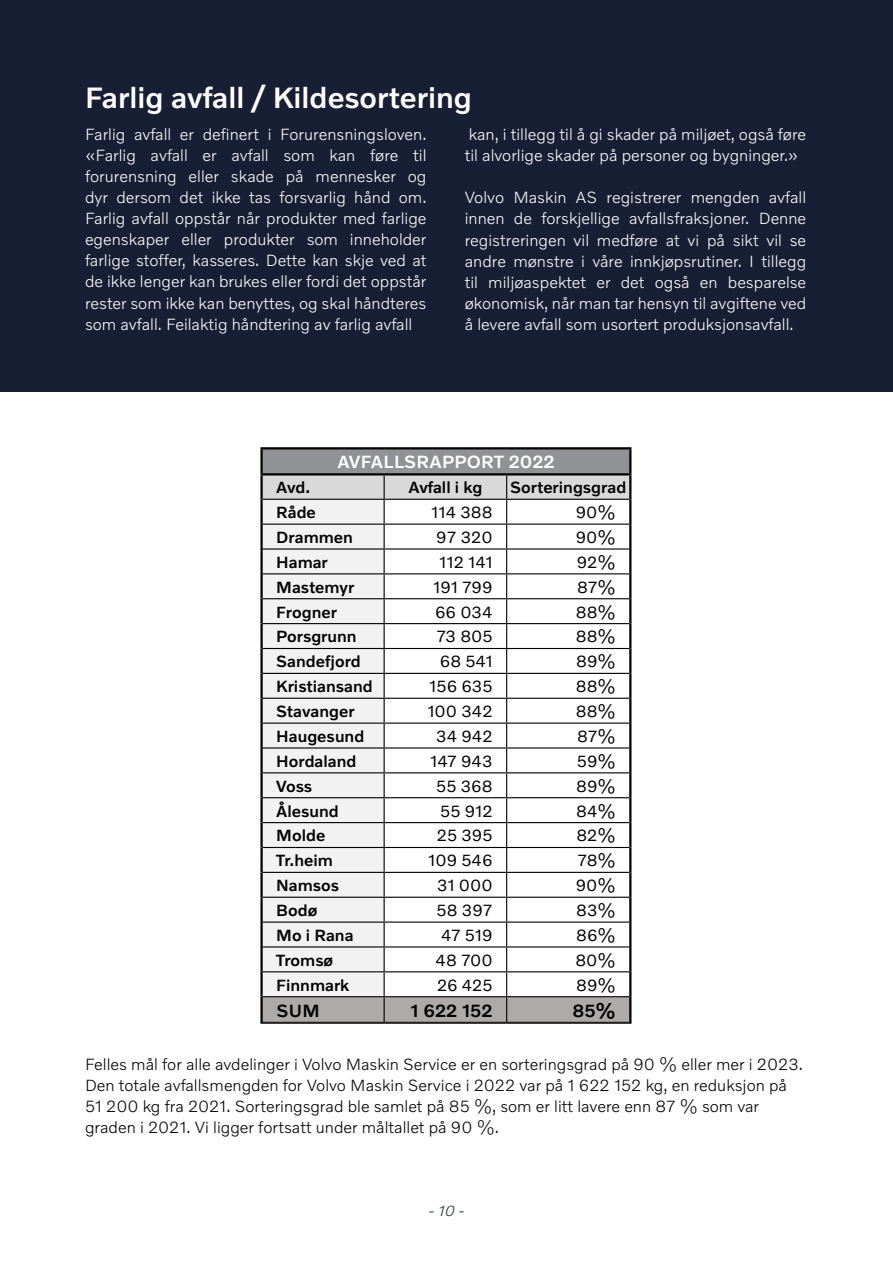
<style>
.page{position:relative;width:893px;height:1263px;background:#fff}
.page>*{position:absolute;margin:0;border:0;box-sizing:border-box;transform-origin:0 0}
.t1{font:500 30px "Volvo Novum";color:#fff}
.t2{font:500 18px "Volvo Novum";letter-spacing:.02em;color:#fff}
.t3{font:500 18px "Volvo Novum";color:#000}
.t4{font:300 16.5px/21px "Volvo Novum";color:#fff;text-align:justify}
.t5{font:300 16.5px/21px "Volvo Novum";color:#000}
.t6{font:500 16.5px "Volvo Novum";color:#000}
.t7{font:16.5px "Volvo Novum";color:#000}
.t8{font:italic 300 15px "Volvo Novum";color:#3b4448}
</style>
<div class="page">
<div style="left:0;top:0;width:892px;height:391px;background:#181f35"></div>
<div style="left:262px;top:448px;width:368px;height:26px;background:#919296"></div>
<hr style="left:260px;top:449px;width:3px;height:24px;background:#000">
<hr style="left:260px;top:447px;width:124px;height:2px;background:#000">
<hr style="left:384px;top:447px;width:123px;height:2px;background:#000">
<hr style="left:507px;top:447px;width:124px;height:2px;background:#000">
<hr style="left:629px;top:449px;width:2px;height:24px;background:#000">
<hr style="left:260px;top:475px;width:3px;height:24px;background:#000">
<hr style="left:260px;top:473px;width:124px;height:2px;background:#000">
<hr style="left:384px;top:473px;width:123px;height:2px;background:#000">
<hr style="left:507px;top:473px;width:124px;height:2px;background:#000">
<hr style="left:629px;top:475px;width:2px;height:24px;background:#000">
<hr style="left:260px;top:499px;width:3px;height:25px;background:#000">
<hr style="left:629px;top:499px;width:2px;height:25px;background:#000">
<hr style="left:260px;top:524px;width:3px;height:25px;background:#000">
<hr style="left:629px;top:524px;width:2px;height:25px;background:#000">
<hr style="left:260px;top:549px;width:3px;height:25px;background:#000">
<hr style="left:629px;top:549px;width:2px;height:25px;background:#000">
<hr style="left:260px;top:574px;width:3px;height:25px;background:#000">
<hr style="left:629px;top:574px;width:2px;height:25px;background:#000">
<hr style="left:260px;top:599px;width:3px;height:25px;background:#000">
<hr style="left:629px;top:599px;width:2px;height:25px;background:#000">
<hr style="left:260px;top:624px;width:3px;height:24px;background:#000">
<hr style="left:629px;top:624px;width:2px;height:24px;background:#000">
<hr style="left:260px;top:648px;width:3px;height:25px;background:#000">
<hr style="left:629px;top:648px;width:2px;height:25px;background:#000">
<hr style="left:260px;top:673px;width:3px;height:25px;background:#000">
<hr style="left:629px;top:673px;width:2px;height:25px;background:#000">
<hr style="left:260px;top:698px;width:3px;height:25px;background:#000">
<hr style="left:629px;top:698px;width:2px;height:25px;background:#000">
<hr style="left:260px;top:723px;width:3px;height:25px;background:#000">
<hr style="left:629px;top:723px;width:2px;height:25px;background:#000">
<hr style="left:260px;top:748px;width:3px;height:25px;background:#000">
<hr style="left:629px;top:748px;width:2px;height:25px;background:#000">
<hr style="left:260px;top:773px;width:3px;height:25px;background:#000">
<hr style="left:629px;top:773px;width:2px;height:25px;background:#000">
<hr style="left:260px;top:798px;width:3px;height:25px;background:#000">
<hr style="left:629px;top:798px;width:2px;height:25px;background:#000">
<hr style="left:260px;top:823px;width:3px;height:24px;background:#000">
<hr style="left:629px;top:823px;width:2px;height:24px;background:#000">
<hr style="left:260px;top:847px;width:3px;height:25px;background:#000">
<hr style="left:629px;top:847px;width:2px;height:25px;background:#000">
<hr style="left:260px;top:872px;width:3px;height:25px;background:#000">
<hr style="left:629px;top:872px;width:2px;height:25px;background:#000">
<hr style="left:260px;top:897px;width:3px;height:25px;background:#000">
<hr style="left:629px;top:897px;width:2px;height:25px;background:#000">
<hr style="left:260px;top:922px;width:3px;height:25px;background:#000">
<hr style="left:629px;top:922px;width:2px;height:25px;background:#000">
<hr style="left:260px;top:947px;width:3px;height:25px;background:#000">
<hr style="left:629px;top:947px;width:2px;height:25px;background:#000">
<hr style="left:260px;top:972px;width:3px;height:25px;background:#000">
<hr style="left:629px;top:972px;width:2px;height:25px;background:#000">
<hr style="left:260px;top:997px;width:3px;height:25px;background:#000">
<hr style="left:260px;top:1022px;width:124px;height:1px;background:#000">
<hr style="left:260px;top:1023px;width:124px;height:1px;background:#000">
<hr style="left:384px;top:1023px;width:123px;height:1px;background:#000">
<hr style="left:507px;top:1022px;width:124px;height:1px;background:#000">
<hr style="left:507px;top:1023px;width:124px;height:1px;background:#000">
<svg style="left:262px;top:474px;width:368px;height:549px"></svg>
<hr style="left:629px;top:997px;width:2px;height:25px;background:#000">
<h1 class="t1" style="left:85px;top:79px;width:388px">Farlig avfall / Kildesortering</h1>
<p class="t4" style="left:85px;top:124px;width:343px">Farlig avfall er definert i Forurensningsloven. «Farlig avfall er avfall som kan føre til forurensning eller skade på mennesker og dyr dersom det ikke tas forsvarlig hånd om.<br>Farlig avfall oppstår når produkter med farlige egenskaper eller produkter som inneholder farlige stoffer, kasseres. Dette kan skje ved at de ikke lenger kan brukes eller fordi det oppstår rester som ikke kan benyttes, og skal håndteres som avfall. Feilaktig håndtering av farlig avfall</p>
<p class="t4" style="left:465px;top:124px;width:343px">kan, i tillegg til å gi skader på miljøet, også føre til alvorlige skader på personer og bygninger.»</p>
<p class="t4" style="left:465px;top:187px;width:343px">Volvo Maskin AS registrerer mengden avfall innen de forskjellige avfallsfraksjoner. Denne registreringen vil medføre at vi på sikt vil se andre mønstre i våre innkjøpsrutiner. I tillegg til miljøaspektet er det også en besparelse økonomisk, når man tar hensyn til avgiftene ved å levere avfall som usortert produksjonsavfall.</p>
<p class="t2" style="left:337px;top:451px;width:219px">AVFALLSRAPPORT 2022</p>
<p class="t6" style="left:276px;top:477px;width:36px">Avd.</p>
<p class="t6" style="left:408px;top:477px;width:75px">Avfall i kg</p>
<p class="t6" style="left:510px;top:477px;width:118px">Sorteringsgrad</p>
<p class="t6" style="left:276px;top:502px;width:41px">Råde</p>
<p class="t7" style="left:431px;top:502px;width:63px">114 388</p>
<p class="t7" style="left:576px;top:502px;width:42px">90%</p>
<p class="t6" style="left:276px;top:527px;width:78px">Drammen</p>
<p class="t7" style="left:436px;top:527px;width:58px">97 320</p>
<p class="t7" style="left:576px;top:527px;width:42px">90%</p>
<p class="t6" style="left:276px;top:552px;width:53px">Hamar</p>
<p class="t7" style="left:439px;top:552px;width:55px">112 141</p>
<p class="t7" style="left:577px;top:552px;width:41px">92%</p>
<p class="t6" style="left:276px;top:576px;width:80px">Mastemyr</p>
<p class="t7" style="left:433px;top:576px;width:61px">191 799</p>
<p class="t7" style="left:577px;top:576px;width:40px">87%</p>
<p class="t6" style="left:276px;top:601px;width:62px">Frogner</p>
<p class="t7" style="left:435px;top:601px;width:59px">66 034</p>
<p class="t7" style="left:576px;top:601px;width:41px">88%</p>
<p class="t6" style="left:276px;top:626px;width:82px">Porsgrunn</p>
<p class="t7" style="left:436px;top:626px;width:58px">73 805</p>
<p class="t7" style="left:576px;top:626px;width:41px">88%</p>
<p class="t6" style="left:276px;top:651px;width:86px">Sandefjord</p>
<p class="t7" style="left:440px;top:651px;width:54px">68 541</p>
<p class="t7" style="left:576px;top:651px;width:41px">89%</p>
<p class="t6" style="left:276px;top:676px;width:98px">Kristiansand</p>
<p class="t7" style="left:429px;top:676px;width:65px">156 635</p>
<p class="t7" style="left:576px;top:676px;width:41px">88%</p>
<p class="t6" style="left:276px;top:701px;width:80px">Stavanger</p>
<p class="t7" style="left:427px;top:701px;width:67px">100 342</p>
<p class="t7" style="left:576px;top:701px;width:41px">88%</p>
<p class="t6" style="left:276px;top:726px;width:90px">Haugesund</p>
<p class="t7" style="left:436px;top:726px;width:58px">34 942</p>
<p class="t7" style="left:577px;top:726px;width:40px">87%</p>
<p class="t6" style="left:276px;top:751px;width:82px">Hordaland</p>
<p class="t7" style="left:430px;top:751px;width:64px">147 943</p>
<p class="t7" style="left:577px;top:751px;width:40px">59%</p>
<p class="t6" style="left:276px;top:775px;width:38px">Voss</p>
<p class="t7" style="left:436px;top:775px;width:58px">55 368</p>
<p class="t7" style="left:576px;top:775px;width:41px">89%</p>
<p class="t6" style="left:276px;top:800px;width:64px">Ålesund</p>
<p class="t7" style="left:440px;top:800px;width:54px">55 912</p>
<p class="t7" style="left:576px;top:800px;width:41px">84%</p>
<p class="t6" style="left:276px;top:825px;width:51px">Molde</p>
<p class="t7" style="left:437px;top:825px;width:57px">25 395</p>
<p class="t7" style="left:576px;top:825px;width:41px">82%</p>
<p class="t6" style="left:276px;top:850px;width:58px">Tr.heim</p>
<p class="t7" style="left:428px;top:850px;width:66px">109 546</p>
<p class="t7" style="left:578px;top:850px;width:40px">78%</p>
<p class="t6" style="left:276px;top:875px;width:64px">Namsos</p>
<p class="t7" style="left:437px;top:875px;width:57px">31 000</p>
<p class="t7" style="left:576px;top:875px;width:42px">90%</p>
<p class="t6" style="left:276px;top:900px;width:43px">Bodø</p>
<p class="t7" style="left:437px;top:900px;width:58px">58 397</p>
<p class="t7" style="left:576px;top:900px;width:41px">83%</p>
<p class="t6" style="left:276px;top:925px;width:79px">Mo i Rana</p>
<p class="t7" style="left:441px;top:925px;width:53px">47 519</p>
<p class="t7" style="left:576px;top:925px;width:41px">86%</p>
<p class="t6" style="left:276px;top:949px;width:59px">Tromsø</p>
<p class="t7" style="left:435px;top:949px;width:59px">48 700</p>
<p class="t7" style="left:575px;top:949px;width:42px">80%</p>
<p class="t6" style="left:276px;top:974px;width:75px">Finnmark</p>
<p class="t7" style="left:437px;top:974px;width:57px">26 425</p>
<p class="t7" style="left:576px;top:974px;width:41px">89%</p>
<p class="t3" style="left:276px;top:999px;width:45px">SUM</p>
<p class="t3" style="left:411px;top:999px;width:83px">1 622 152</p>
<p class="t3" style="left:572px;top:999px;width:45px">85%</p>
<p class="t5" style="left:85px;top:1053px;width:719px">Felles mål for alle avdelinger i Volvo Maskin Service er en sorteringsgrad på 90 % eller mer i 2023.<br>Den totale avfallsmengden for Volvo Maskin Service i 2022 var på 1 622 152 kg, en reduksjon på 51 200 kg fra 2021. Sorteringsgrad ble samlet på 85 %, som er litt lavere enn 87 % som var graden i 2021. Vi ligger fortsatt under måltallet på 90 %.</p>
<p class="t8" style="left:429px;top:1201px;width:37px">- 10 -</p>
</div>
